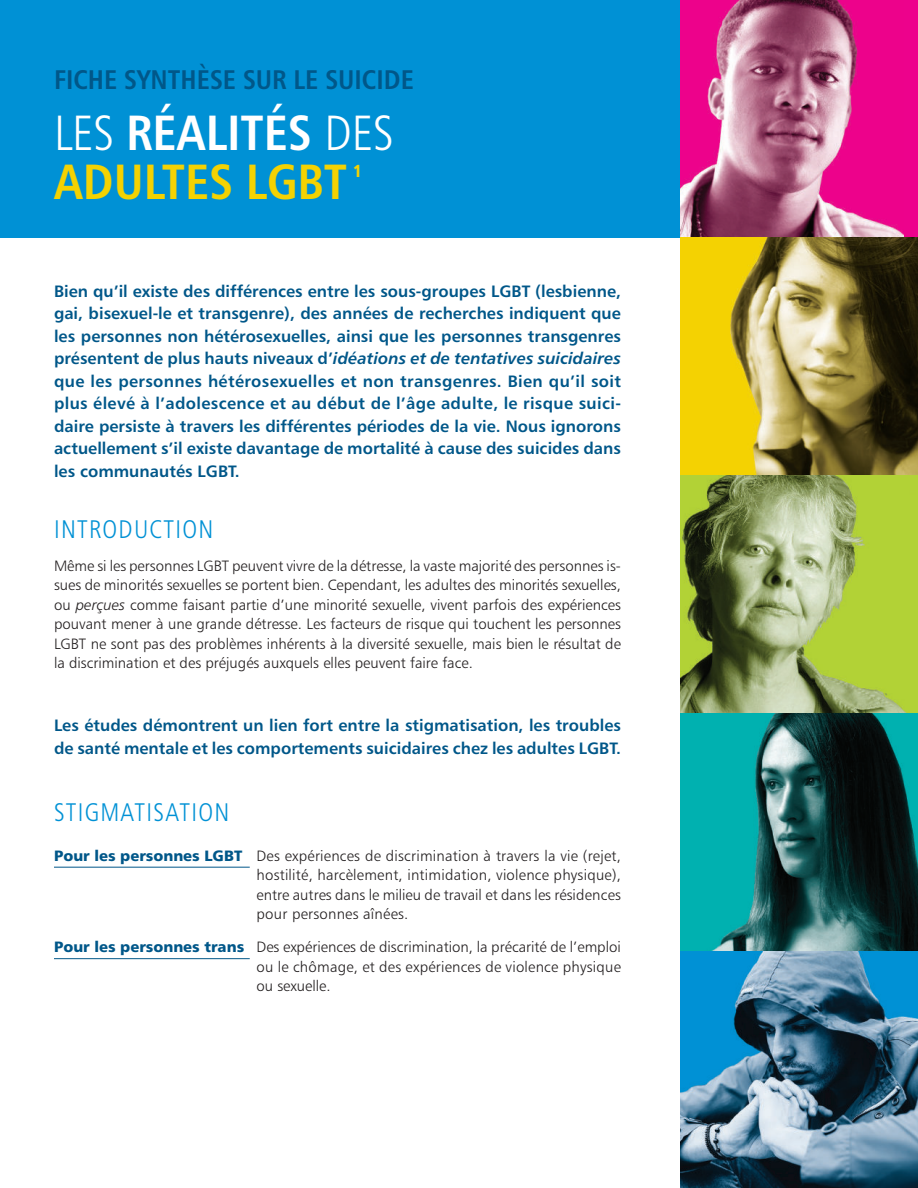
<style>
.page{position:relative;width:918px;height:1188px;background:#fff}
.page>*{position:absolute;margin:0;border:0;box-sizing:border-box;transform-origin:0 0}
.t1{font:49.5px/49.5px "Humanist 777 BT Bold Condensed B";color:#f4d202}
.t2{font:27px "Humanist 777 BT Bold Condensed B";color:#005789}
.t3{font:25.5px "Humanist 777 BT Light Condensed B";letter-spacing:.05em;color:#0091d5}
.t4{font:17.55px "Humanist 777 BT Black Condensed B";color:#f4d202}
.t5{font:16.5px/22.5px "Humanist 777 BT Bold B";color:#005789;text-align:justify}
.t6{font:16.5px "Humanist 777 BT Bold Italic B";color:#005789}
.t7{font:15px/19.5px "Humanist 777 BT Light B";color:#231f20;text-align:justify}
.s1{font-family:"Humanist 777 BT Light Condensed B";color:#fff}
.s2{color:#fff}
.s3{font-family:"Humanist 777 BT Bold B"}
.s4{font-family:"Humanist 777 BT Light Italic B"}
.s5{font-family:"Humanist 777 BT Black B";color:#005789}
</style>
<div class="page">
<hr style="left:54px;top:867px;width:196px;height:1px;background:#005789">
<hr style="left:54px;top:958px;width:196px;height:1px;background:#005789">
<div style="left:0;top:0;width:918px;height:238px;background:#0091d5"></div>
<div style="left:680px;top:0;width:238px;height:238px;background:#ed028c"></div>
<img style="left:680px;top:0;width:223px;height:238px">
<img style="left:680px;top:475px;width:238px;height:713px">
<svg style="left:680px;top:238px;width:238px;height:237px"></svg>
<svg style="left:680px;top:713px;width:238px;height:237px"></svg>
<h2 class="t2" style="left:54px;top:69px;width:361px">FICHE SYNTHÈSE SUR LE SUICIDE</h2>
<h1 class="t1" style="left:54px;top:110px;width:341px"><span class="s1">LES</span> <span class="s2">RÉALITÉS</span> <span class="s1">DES<br></span>ADULTES LGBT</h1>
<p class="t4" style="left:353px;top:161px;width:11px">1</p>
<p class="t5" style="left:54px;top:281px;width:569px">Bien qu’il existe des différences entre les sous-groupes LGBT (lesbienne, gai, bisexuel-le et transgenre), des années de recherches indiquent que les personnes non hétérosexuelles, ainsi que les personnes transgenres</p>
<p class="t6" style="left:54px;top:349px;width:569px"><span class="s3">présentent de plus hauts niveaux d’</span>idéations et de tentatives suicidaires</p>
<p class="t5" style="left:54px;top:371px;width:569px">que les personnes hétérosexuelles et non transgenres. Bien qu’il soit plus élevé à l’adolescence et au début de l’âge adulte, le risque suici&shy;daire persiste à travers les différentes périodes de la vie. Nous ignorons actuellement s’il existe davantage de mortalité à cause des suicides dans les communautés LGBT.</p>
<h3 class="t3" style="left:54px;top:519px;width:161px">INTRODUCTION</h3>
<p class="t7" style="left:54px;top:557px;width:569px">Même si les personnes LGBT peuvent vivre de la détresse, la vaste majorité des personnes is&shy;sues de minorités sexuelles se portent bien. Cependant, les adultes des minorités sexuelles, ou <span class="s4">perçues</span> comme faisant partie d’une minorité sexuelle, vivent parfois des expériences pouvant mener à une grande détresse. Les facteurs de risque qui touchent les personnes LGBT ne sont pas des problèmes inhérents à la diversité sexuelle, mais bien le résultat de la discrimination et des préjugés auxquels elles peuvent faire face.</p>
<p class="t5" style="left:54px;top:715px;width:569px">Les études démontrent un lien fort entre la stigmatisation, les troubles de santé mentale et les comportements suicidaires chez les adultes LGBT.</p>
<h3 class="t3" style="left:54px;top:802px;width:177px">STIGMATISATION</h3>
<p class="t7" style="left:256px;top:847px;width:366px;text-indent:-202px"><span class="s5">Pour les personnes LGBT</span> Des expériences de discrimination à travers la vie (rejet, hostilité, harcèlement, intimidation, violence physique), entre autres dans le milieu de travail et dans les résidences pour personnes aînées.</p>
<p class="t7" style="left:256px;top:938px;width:366px;text-indent:-202px"><span class="s5">Pour les personnes trans</span> Des expériences de discrimination, la précarité de l’emploi ou le chômage, et des expériences de violence physique ou sexuelle.</p>
</div>
